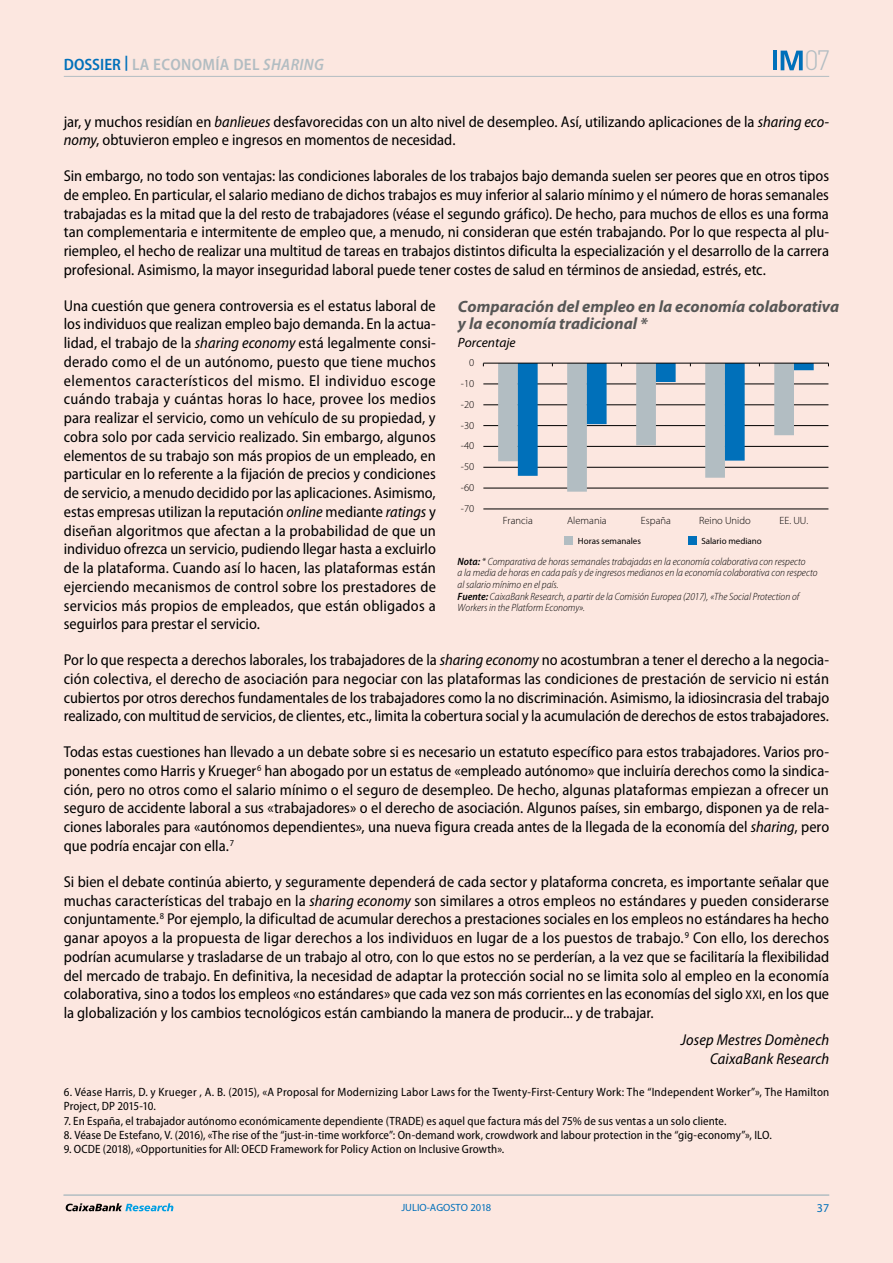
<style>
.page{position:relative;width:893px;height:1263px;background:#fce7e0}
.page>*{position:absolute;margin:0;border:0;box-sizing:border-box;transform-origin:0 0}
.t1{font:300 27.6px "DIN Pro";color:#b2bdc2}
.t2{font:italic 700 16.5px/16.5px "Myriad Pro";color:#575756}
.t3{font:600 semi-condensed 16.5px "Myriad Pro";color:#b2bdc2}
.t4{font:italic 600 semi-condensed 16.5px "Myriad Pro";letter-spacing:.02em;color:#b2bdc2}
.t5{font:semi-condensed 15.75px/18.8px "Myriad Pro";color:#000;text-align:justify}
.t6{font:italic semi-condensed 15.75px/18.8px "Myriad Pro";letter-spacing:.01em;color:#000;text-align:right}
.t7{font:italic 13.5px "Myriad Pro";color:#000}
.t8{font:semi-condensed 12px/14.2px "Myriad Pro";letter-spacing:.01em;color:#000}
.t9{font:12px "Myriad Pro";color:#0070ba}
.t10{font:italic 300 semi-condensed 10.5px/11.7px "Myriad Pro";color:#000}
.t11{font:300 10.5px "Myriad Pro";color:#000}
.t12{font:10.5px "Myriad Pro";color:#0070ba}
.t13{font:9px "Myriad Pro";color:#000}
.s1{color:#0070ba}
.s2{font-style:italic}
.s3{font-size:12.75px}
.s4{font-weight:600}
</style>
<div class="page">
<hr style="left:64px;top:76px;width:765px;height:1px;background:#b2bdc2">
<hr style="left:63px;top:1195px;width:766px;height:1px;background:#b2bdc2">
<svg style="left:66px;top:1203px;width:107px;height:8px"></svg>
<svg style="left:781px;top:51px;width:22px;height:19px"></svg>
<hr style="left:773px;top:51px;width:4px;height:19px;background:#0070ba">
<hr style="left:483px;top:509px;width:345px;height:1px;background:#000">
<hr style="left:483px;top:488px;width:345px;height:1px;background:#000">
<hr style="left:483px;top:467px;width:345px;height:1px;background:#000">
<hr style="left:483px;top:446px;width:345px;height:1px;background:#000">
<hr style="left:483px;top:425px;width:345px;height:1px;background:#000">
<hr style="left:483px;top:405px;width:345px;height:1px;background:#000">
<hr style="left:483px;top:384px;width:345px;height:1px;background:#000">
<hr style="left:483px;top:363px;width:345px;height:1px;background:#000">
<svg style="left:498px;top:363px;width:316px;height:129px;background:#bdc3cb"></svg>
<div style="left:564px;top:536px;width:9px;height:9px;background:#b2bdc2"></div>
<div style="left:688px;top:536px;width:9px;height:9px;background:#0070ba"></div>
<p class="t3" style="left:64px;top:55px;width:179px"><span class="s1">DOSSIER</span> <sup>|</sup> LA ECONOMÍA DEL</p>
<p class="t4" style="left:263px;top:55px;width:62px">sharing</p>
<h1 class="t1" style="left:804px;top:42px;width:27px">07</h1>
<p class="t5" style="left:64px;top:112px;width:767px">jar, y muchos residían en <span class="s2">banlieues</span> desfavorecidas con un alto nivel de desempleo. Así, utilizando aplicaciones de la <span class="s2">sharing eco&shy;nomy</span>, obtuvieron empleo e ingresos en momentos de necesidad.</p>
<p class="t5" style="left:64px;top:167px;width:767px">Sin embargo, no todo son ventajas: las condiciones laborales de los trabajos bajo demanda suelen ser peores que en otros tipos de empleo. En particular, el salario mediano de dichos trabajos es muy inferior al salario mínimo y el número de horas semanales trabajadas es la mitad que la del resto de trabajadores (véase el segundo gráfico). De hecho, para muchos de ellos es una forma tan complementaria e intermitente de empleo que, a menudo, ni consideran que estén trabajando. Por lo que respecta al plu&shy;riempleo, el hecho de realizar una multitud de tareas en trabajos distintos dificulta la especialización y el desarrollo de la carrera profesional. Asimismo, la mayor inseguridad laboral puede tener costes de salud en términos de ansiedad, estrés, etc.</p>
<p class="t5" style="left:64px;top:296px;width:374px">Una cuestión que genera controversia es el estatus laboral de los individuos que realizan empleo bajo demanda. En la actua&shy;lidad, el trabajo de la <span class="s2">sharing economy</span> está legalmente consi&shy;derado como el de un autónomo, puesto que tiene muchos elementos característicos del mismo. El individuo escoge cuándo trabaja y cuántas horas lo hace, provee los medios para realizar el servicio, como un vehículo de su propiedad, y cobra solo por cada servicio realizado. Sin embargo, algunos elementos de su trabajo son más propios de un empleado, en particular en lo referente a la fijación de precios y condiciones de servicio, a menudo decidido por las aplicaciones. Asimismo, estas empresas utilizan la reputación <span class="s2">online</span> mediante <span class="s2">ratings</span> y diseñan algoritmos que afectan a la probabilidad de que un individuo ofrezca un servicio, pudiendo llegar hasta a excluirlo de la plataforma. Cuando así lo hacen, las plataformas están ejerciendo mecanismos de control sobre los prestadores de servicios más propios de empleados, que están obligados a seguirlos para prestar el servicio.</p>
<p class="t5" style="left:64px;top:651px;width:767px">Por lo que respecta a derechos laborales, los trabajadores de la <span class="s2">sharing economy</span> no acostumbran a tener el derecho a la negocia&shy;ción colectiva, el derecho de asociación para negociar con las plataformas las condiciones de prestación de servicio ni están cubiertos por otros derechos fundamentales de los trabajadores como la no discriminación. Asimismo, la idiosincrasia del trabajo realizado, con multitud de servicios, de clientes, etc., limita la cobertura social y la acumulación de derechos de estos trabajadores.</p>
<p class="t5" style="left:64px;top:743px;width:767px">Todas estas cuestiones han llevado a un debate sobre si es necesario un estatuto específico para estos trabajadores. Varios pro&shy;ponentes como Harris y Krueger<sup>6</sup> han abogado por un estatus de «empleado autónomo» que incluiría derechos como la sindica&shy;ción, pero no otros como el salario mínimo o el seguro de desempleo. De hecho, algunas plataformas empiezan a ofrecer un seguro de accidente laboral a sus «trabajadores» o el derecho de asociación. Algunos países, sin embargo, disponen ya de rela&shy;ciones laborales para «autónomos dependientes», una nueva figura creada antes de la llegada de la economía del <span class="s2">sharing</span>, pero que podría encajar con ella.<sup>7</sup></p>
<p class="t5" style="left:64px;top:872px;width:767px">Si bien el debate continúa abierto, y seguramente dependerá de cada sector y plataforma concreta, es importante señalar que muchas características del trabajo en la <span class="s2">sharing economy</span> son similares a otros empleos no estándares y pueden considerarse conjuntamente.<sup>8</sup> Por ejemplo, la dificultad de acumular derechos a prestaciones sociales en los empleos no estándares ha hecho ganar apoyos a la propuesta de ligar derechos a los individuos en lugar de a los puestos de trabajo. <sup>9</sup> Con ello, los derechos podrían acumularse y trasladarse de un trabajo al otro, con lo que estos no se perderían, a la vez que se facilitaría la flexibilidad del mercado de trabajo. En definitiva, la necesidad de adaptar la protección social no se limita solo al empleo en la economía colaborativa, sino a todos los empleos «no estándares» que cada vez son más corrientes en las economías del siglo <span class="s3">XXI</span>, en los que la globalización y los cambios tecnológicos están cambiando la manera de producir... y de trabajar.</p>
<p class="t6" style="left:681px;top:1031px;width:150px">Josep Mestres Domènech<br>CaixaBank Research</p>
<p class="t8" style="left:64px;top:1085px;width:767px">6. Véase Harris, D. y Krueger , A. B. (2015), «A Proposal for Modernizing Labor Laws for the Twenty-First-Century Work: The “Independent Worker”», The Hamilton<br>Project, DP 2015-10.</p>
<p class="t8" style="left:64px;top:1114px;width:664px">7. En España, el trabajador autónomo económicamente dependiente (TRADE) es aquel que factura más del 75% de sus ventas a un solo cliente.</p>
<p class="t8" style="left:64px;top:1128px;width:710px">8. Véase De Estefano, V. (2016), «The rise of the “just-in-time workforce”: On-demand work, crowdwork and labour protection in the “gig-economy”», ILO.</p>
<p class="t8" style="left:64px;top:1142px;width:442px">9. OCDE (2018), «Opportunities for All: OECD Framework for Policy Action on Inclusive Growth».</p>
<p class="t2" style="left:458px;top:299px;width:383px">Comparación del empleo en la economía colaborativa y la economía tradicional *</p>
<p class="t7" style="left:458px;top:335px;width:59px">Porcentaje</p>
<p class="t11" style="left:469px;top:357px;width:7px">0</p>
<p class="t11" style="left:461px;top:378px;width:15px">-10</p>
<p class="t11" style="left:461px;top:398px;width:15px">-20</p>
<p class="t11" style="left:461px;top:419px;width:15px">-30</p>
<p class="t11" style="left:461px;top:440px;width:15px">-40</p>
<p class="t11" style="left:461px;top:461px;width:15px">-50</p>
<p class="t11" style="left:461px;top:482px;width:15px">-60</p>
<p class="t11" style="left:461px;top:503px;width:15px">-70</p>
<p class="t11" style="left:503px;top:515px;width:32px">Francia</p>
<p class="t11" style="left:567px;top:515px;width:41px">Alemania</p>
<p class="t11" style="left:641px;top:515px;width:31px">España</p>
<p class="t11" style="left:699px;top:515px;width:53px">Reino Unido</p>
<p class="t11" style="left:779px;top:515px;width:30px">EE. UU.</p>
<p class="t13" style="left:578px;top:536px;width:64px">Horas semanales</p>
<p class="t13" style="left:701px;top:536px;width:62px">Salario mediano</p>
<p class="t10" style="left:458px;top:555px;width:361px"><span class="s4">Nota:</span> * Comparativa de horas semanales trabajadasen la economía colaborativa con respecto<br>a la media de horas en cada país y de ingresos medianos en la economía colaborativa con respecto al salario mínimo en el país.<br><span class="s4">Fuente:</span> CaixaBank Research, a partir de la Comisión Europea (2017), «The Social Protection of Workers in the Platform Economy».</p>
<p class="t12" style="left:401px;top:1202px;width:91px">JULIO-AGOSTO 2018</p>
<p class="t9" style="left:817px;top:1202px;width:14px">37</p>
</div>
